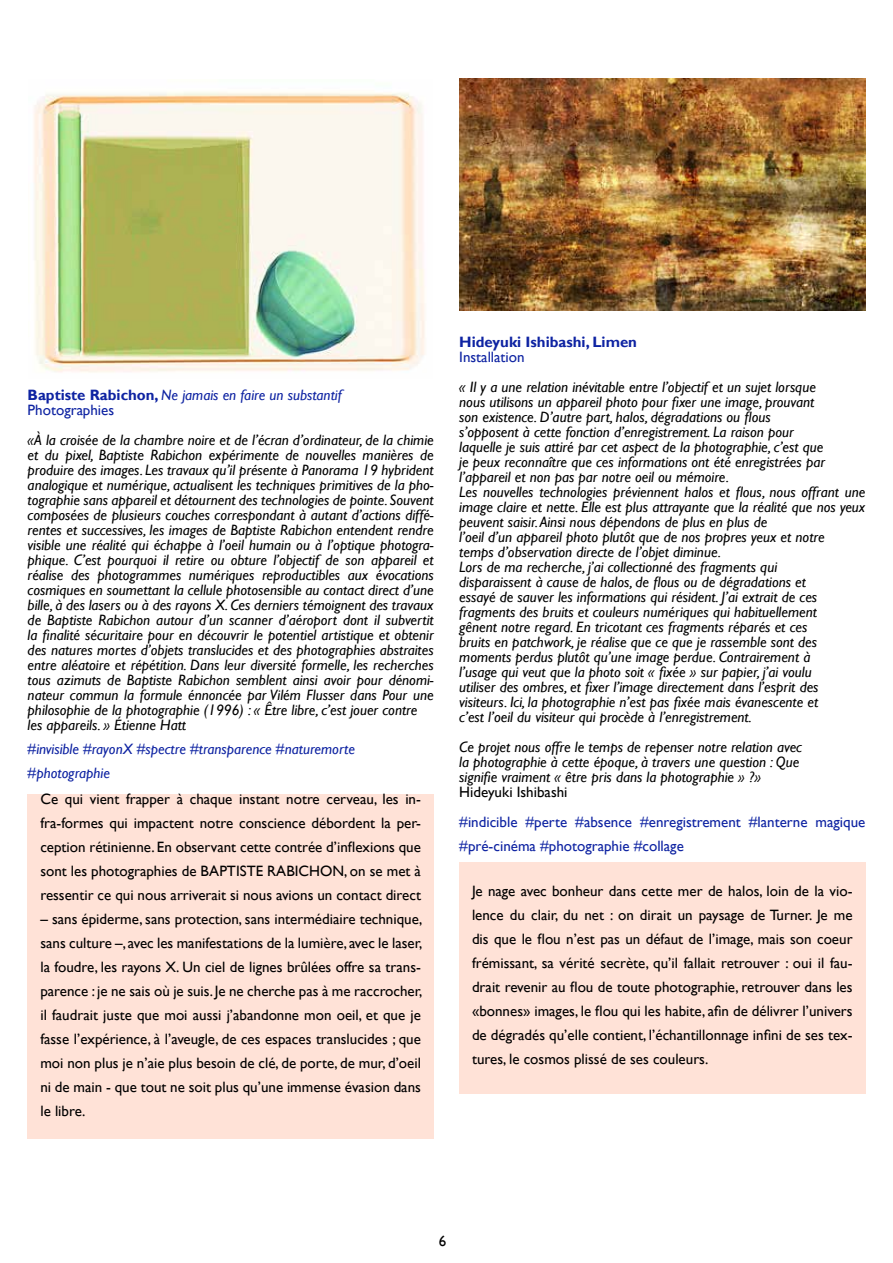
<style>
.page{position:relative;width:893px;height:1263px;background:#fff}
.page>*{position:absolute;margin:0;border:0;box-sizing:border-box;transform-origin:0 0}
.t1{font:italic 15px/15px "Gill Sans";color:#000}
.t2{font:15px/24px "Gill Sans";color:#000;text-align:justify}
.t3{font:italic 15px/15px "Gill Sans";color:#0e23a2}
.t4{font:15px/24px "Gill Sans";color:#0e23a2}
.t5{font:700 15px "Gill Sans";color:#0e23a2}
.s1{font-weight:700;font-style:normal}
.s2{font-style:normal}
</style>
<div class="page">
<img style="left:34px;top:92px;width:391px;height:281px">
<img style="left:459px;top:79px;width:406px;height:231px">
<div style="left:28px;top:794px;width:406px;height:344px;background:#ffe2d7"></div>
<div style="left:459px;top:862px;width:406px;height:231px;background:#ffe2d7"></div>
<p class="t3" style="left:28px;top:388px;width:316px"><span class="s1">Baptiste Rabichon,</span> Ne jamais en faire un substantif<br><span class="s2">Photographies</span></p>
<p class="t1" style="left:28px;top:433px;width:408px">«À la croisée de la chambre noire et de l’écran d’ordinateur, de la chimie et du pixel, Baptiste Rabichon expérimente de nouvelles manières de produire des images. Les travaux qu’il présente à Panorama 19 hybrident analogique et numérique, actualisent les techniques primitives de la pho&shy;tographie sans appareil et détournent des technologies de pointe. Souvent composées de plusieurs couches correspondant à autant d’actions diffé&shy;rentes et successives, les images de Baptiste Rabichon entendent rendre visible une réalité qui échappe à l’oeil humain ou à l’optique photogra&shy;phique. C’est pourquoi il retire ou obture l’objectif de son appareil et réalise des photogrammes numériques reproductibles aux évocations cosmiques en soumettant la cellule photosensible au contact direct d’une bille, à des lasers ou à des rayons X. Ces derniers témoignent des travaux de Baptiste Rabichon autour d’un scanner d’aéroport dont il subvertit la finalité sécuritaire pour en découvrir le potentiel artistique et obtenir des natures mortes d’objets translucides et des photographies abstraites entre aléatoire et répétition. Dans leur diversité formelle, les recherches tous azimuts de Baptiste Rabichon semblent ainsi avoir pour dénomi&shy;nateur commun la formule énnoncée par Vilém Flusser dans Pour une philosophie de la photographie (1996) : « Être libre, c’est jouer contre les appareils. » Étienne Hatt</p>
<p class="t3" style="left:28px;top:737px;width:329px;line-height:24px">#invisible #rayonX #spectre #transparence #naturemorte #photographie</p>
<p class="t2" style="left:40px;top:787px;width:382px">Ce qui vient frapper à chaque instant notre cerveau, les in&shy;fra-formes qui impactent notre conscience débordent la per&shy;ception rétinienne. En observant cette contrée d’inflexions que sont les photographies de BAPTISTE RABICHON, on se met à ressentir ce qui nous arriverait si nous avions un contact direct</p>
<p class="t2" style="left:40px;top:907px;width:384px">– sans épiderme, sans protection, sans intermédiaire technique, sans culture –, avec les manifestations de la lumière, avec le laser, la foudre, les rayons X. Un ciel de lignes brûlées offre sa trans&shy;parence : je ne sais où je suis. Je ne cherche pas à me raccrocher, il faudrait juste que moi aussi j’abandonne mon oeil, et que je fasse l’expérience, à l’aveugle, de ces espaces translucides ; que moi non plus je n’aie plus besoin de clé, de porte, de mur, d’oeil ni de main - que tout ne soit plus qu’une immense évasion dans le libre.</p>
<p class="t5" style="left:459px;top:333px;width:179px">Hideyuki Ishibashi, Limen</p>
<p class="t4" style="left:459px;top:346px;width:67px">Installation</p>
<p class="t1" style="left:459px;top:380px;width:408px">« Il y a une relation inévitable entre l’objectif et un sujet lorsque<br>nous utilisons un appareil photo pour fixer une image, prouvant<br>son existence. D’autre part, halos, dégradations ou flous<br>s’opposent à cette fonction d’enregistrement. La raison pour<br>laquelle je suis attiré par cet aspect de la photographie, c’est que<br>je peux reconnaître que ces informations ont été enregistrées par l’appareil et non pas par notre oeil ou mémoire.<br>Les nouvelles technologies préviennent halos et flous, nous offrant une image claire et nette. Elle est plus attrayante que la réalité que nos yeux peuvent saisir. Ainsi nous dépendons de plus en plus de<br>l’oeil d’un appareil photo plutôt que de nos propres yeux et notre<br>temps d’observation directe de l’objet diminue.<br>Lors de ma recherche, j’ai collectionné des fragments qui<br>disparaissent à cause de halos, de flous ou de dégradations et<br>essayé de sauver les informations qui résident. J’ai extrait de ces fragments des bruits et couleurs numériques qui habituellement<br>gênent notre regard. En tricotant ces fragments réparés et ces<br>bruits en patchwork, je réalise que ce que je rassemble sont des moments perdus plutôt qu’une image perdue. Contrairement à<br>l’usage qui veut que la photo soit « fixée » sur papier, j’ai voulu<br>utiliser des ombres, et fixer l’image directement dans l’esprit des visiteurs. Ici, la photographie n’est pas fixée mais évanescente et<br>c’est l’oeil du visiteur qui procède à l’enregistrement.</p>
<p class="t1" style="left:459px;top:740px;width:344px">Ce projet nous offre le temps de repenser notre relation avec la photographie à cette époque, à travers une question : Que signifie vraiment « être pris dans la photographie » ?»</p>
<p class="t2" style="left:459px;top:781px;width:110px">Hideyuki Ishibashi</p>
<p class="t4" style="left:459px;top:811px;width:408px">#indicible #perte #absence #enregistrement #lanterne magique #pré-cinéma #photographie #collage</p>
<p class="t2" style="left:472px;top:879px;width:382px">Je nage avec bonheur dans cette mer de halos, loin de la vio&shy;lence du clair, du net : on dirait un paysage de Turner. Je me dis que le flou n’est pas un défaut de l’image, mais son coeur frémissant, sa vérité secrète, qu’il fallait retrouver : oui il fau&shy;drait revenir au flou de toute photographie, retrouver dans les «bonnes» images, le flou qui les habite, afin de délivrer l’univers de dégradés qu’elle contient, l’échantillonnage infini de ses tex&shy;tures, le cosmos plissé de ses couleurs.</p>
<p class="t2" style="left:439px;top:1229px;width:9px">6</p>
</div>
